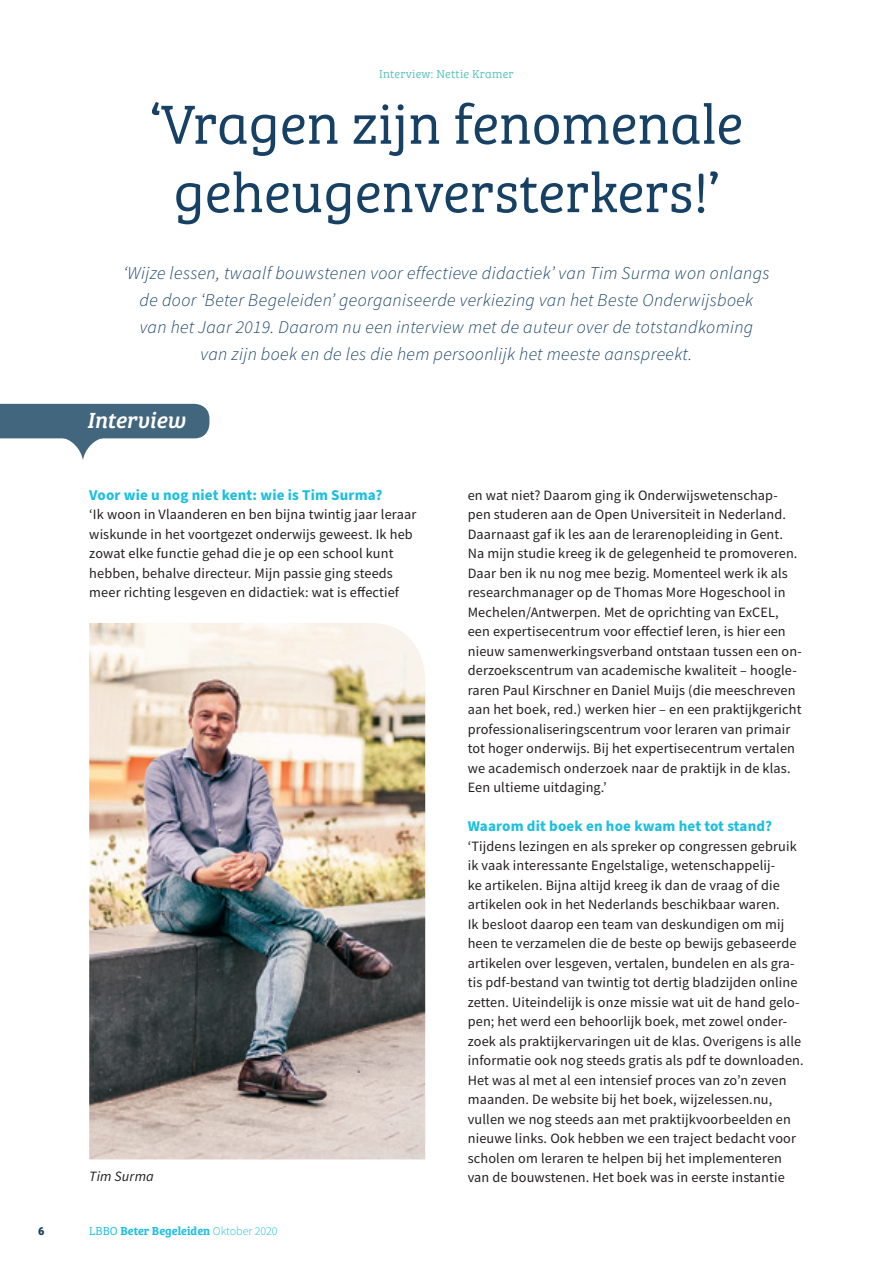
<style>
.page{position:relative;width:893px;height:1263px;background:#fff}
.page>*{position:absolute;margin:0;border:0;box-sizing:border-box;transform-origin:0 0}
.t1{font:300 57px/68.4px "Bree Serif";color:#164165;text-align:center}
.t2{font:italic 22.8px "Bree Serif";letter-spacing:-.005em;color:#fff}
.t3{font:italic 300 18px/27px "Source Sans Pro";letter-spacing:.02em;color:#164165;text-align:center}
.t4{font:700 15px "Source Sans Pro";letter-spacing:.01em;color:#1cbfdf}
.t5{font:14.25px/19.5px "Source Sans Pro";letter-spacing:.01em;color:#231f20}
.t6{font:italic 14.25px "Source Sans Pro";letter-spacing:.01em;color:#231f20}
.t7{font:600 12px "Bree Serif";color:#1cbfdf}
.t8{font:300 12px "Bree Serif";letter-spacing:.02em;color:#5ac4bd}
.t9{font:700 12px "Bree Serif";color:#164165}
.s1{font-weight:300}
.s2{font-family:"Source Sans Pro";font-weight:300}
</style>
<div class="page">
<svg style="left:0;top:404px;width:209px;height:56px"></svg>
<img style="left:89px;top:623px;width:336px;height:536px">
<p class="t8" style="left:379px;top:65px;width:136px">Interview: Nettie Kramer</p>
<h1 class="t1" style="left:150px;top:87px;width:595px">‘Vragen zijn fenomenale geheugenversterkers!’</h1>
<p class="t3" style="left:123px;top:260px;width:648px">‘Wijze lessen, twaalf bouwstenen voor effectieve didactiek’ van Tim Surma won onlangs de door ‘Beter Begeleiden’ georganiseerde verkiezing van het Beste Onderwijsboek<br>van het Jaar 2019. Daarom nu een interview met de auteur over de totstandkoming<br>van zijn boek en de les die hem persoonlijk het meeste aanspreekt.</p>
<h2 class="t2" style="left:87px;top:402px;width:100px">Interview</h2>
<p class="t4" style="left:89px;top:484px;width:295px">Voor wie u nog niet kent: wie is Tim Surma?</p>
<p class="t5" style="left:89px;top:504px;width:328px">‘Ik woon in Vlaanderen en ben bijna twintig jaar leraar wiskunde in het voortgezet onderwijs geweest. Ik heb zowat elke functie gehad die je op een school kunt hebben, behalve directeur. Mijn passie ging steeds meer richting lesgeven en didactiek: wat is effectief</p>
<p class="t6" style="left:89px;top:1167px;width:66px">Tim Surma</p>
<p class="t9" style="left:38px;top:1221px;width:8px">6</p>
<p class="t7" style="left:89px;top:1221px;width:190px"><span class="s1">LBBO</span> Beter Begeleiden <span class="s2">Oktober 2020</span></p>
<p class="t5" style="left:468px;top:485px;width:336px">en wat niet? Daarom ging ik Onderwijswetenschap&shy;pen studeren aan de Open Universiteit in Nederland.<br>Daarnaast gaf ik les aan de lerarenopleiding in Gent.<br>Na mijn studie kreeg ik de gelegenheid te promoveren.<br>Daar ben ik nu nog mee bezig. Momenteel werk ik als researchmanager op de Thomas More Hogeschool in Mechelen/Antwerpen. Met de oprichting van ExCEL, een expertisecentrum voor effectief leren, is hier een nieuw samenwerkingsverband ontstaan tussen een on&shy;derzoekscentrum van academische kwaliteit – hoogle&shy;raren Paul Kirschner en Daniel Muijs (die meeschreven aan het boek, red.) werken hier – en een praktijkgericht professionaliseringscentrum voor leraren van primair tot hoger onderwijs. Bij het expertisecentrum vertalen we academisch onderzoek naar de praktijk in de klas.<br>Een ultieme uitdaging.’</p>
<p class="t4" style="left:468px;top:816px;width:306px">Waarom dit boek en hoe kwam het tot stand?</p>
<p class="t5" style="left:468px;top:836px;width:337px">‘Tijdens lezingen en als spreker op congressen gebruik ik vaak interessante Engelstalige, wetenschappelij-<br>ke artikelen. Bijna altijd kreeg ik dan de vraag of die artikelen ook in het Nederlands beschikbaar waren.<br>Ik besloot daarop een team van deskundigen om mij heen te verzamelen die de beste op bewijs gebaseerde artikelen over lesgeven, vertalen, bundelen en als gra&shy;tis pdf-bestand van twintig tot dertig bladzijden online zetten. Uiteindelijk is onze missie wat uit de hand gelo&shy;pen; het werd een behoorlijk boek, met zowel onder&shy;zoek als praktijkervaringen uit de klas. Overigens is alle informatie ook nog steeds gratis als pdf te downloaden.<br>Het was al met al een intensief proces van zo’n zeven maanden. De website bij het boek, wijzelessen.nu, vullen we nog steeds aan met praktijkvoorbeelden en nieuwe links. Ook hebben we een traject bedacht voor scholen om leraren te helpen bij het implementeren van de bouwstenen. Het boek was in eerste instantie</p>
</div>
